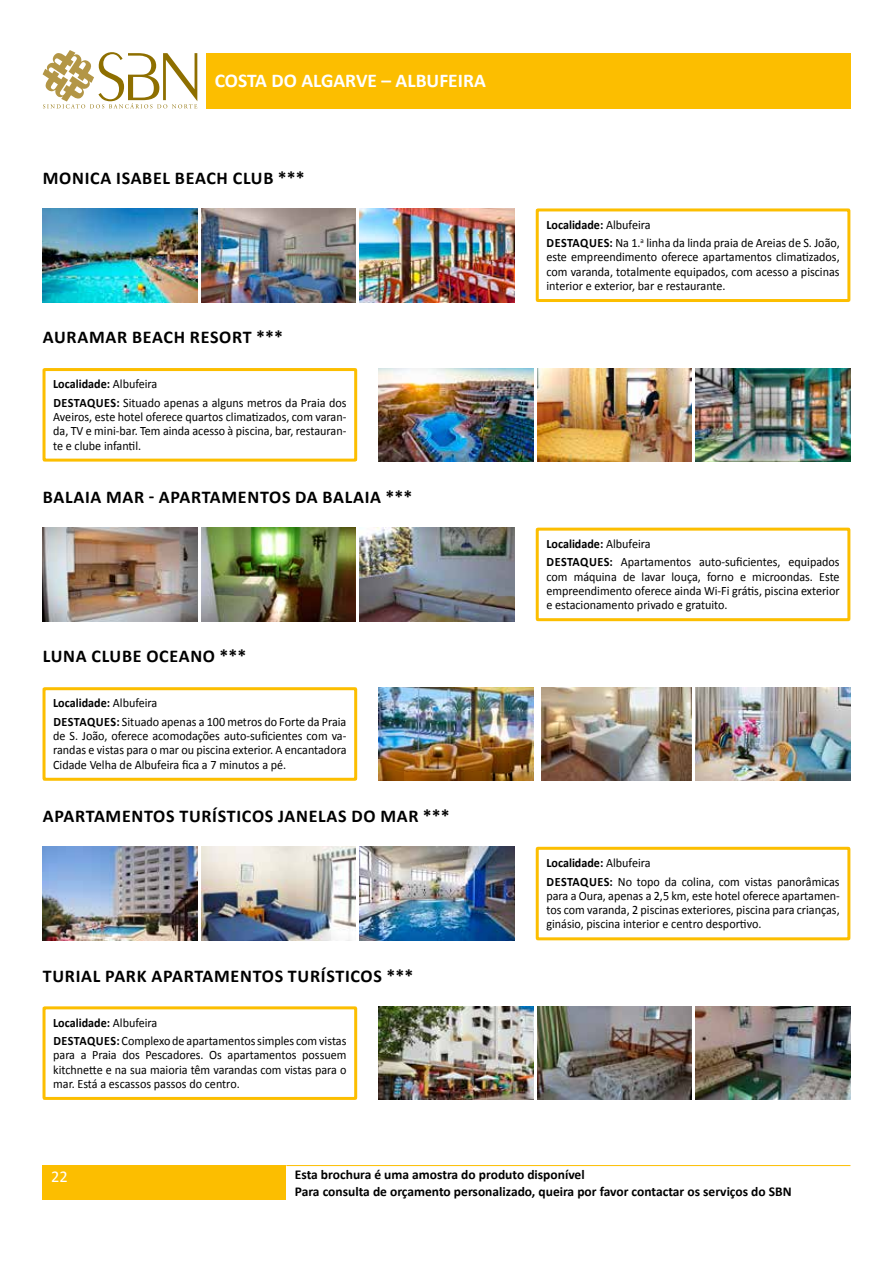
<style>
.page{position:relative;width:893px;height:1263px;background:#fff}
.page>*{position:absolute;margin:0;border:0;box-sizing:border-box;transform-origin:0 0}
.t1{font:700 19.5px "Calibri";color:#fff}
.t2{font:700 18px "Calibri";letter-spacing:.04em;color:#000}
.t3{font:16.5px "Calibri";color:#fff}
.t4{font:700 13.5px/16.5px "Calibri";color:#000}
.t5{font:12.75px/14.2px "Calibri";color:#000;scale:.95 1}
.s1{font-weight:700}
</style>
<div class="page">
<div style="left:43px;top:1165px;width:243px;height:34px;background:#fcbe00"></div>
<hr style="left:286px;top:1165px;width:564px;height:1px;background:#fcbe00">
<svg style="left:43px;top:50px;width:154px;height:58px"></svg>
<div style="left:206px;top:53px;width:644px;height:55px;background:#fcbe00"></div>
<img style="left:43px;top:208px;width:154px;height:94px">
<img style="left:201px;top:208px;width:155px;height:94px">
<img style="left:360px;top:208px;width:154px;height:94px">
<div style="left:536px;top:208px;width:314px;height:94px;border:3px solid #fcbe00"></div>
<div style="left:43px;top:368px;width:314px;height:94px;border:3px solid #fcbe00"></div>
<img style="left:378px;top:368px;width:155px;height:94px">
<img style="left:537px;top:368px;width:155px;height:94px">
<img style="left:696px;top:368px;width:154px;height:94px">
<img style="left:43px;top:528px;width:154px;height:93px">
<img style="left:201px;top:528px;width:155px;height:93px">
<img style="left:360px;top:528px;width:154px;height:93px">
<div style="left:536px;top:528px;width:314px;height:93px;border:3px solid #fcbe00"></div>
<div style="left:43px;top:687px;width:314px;height:94px;border:3px solid #fcbe00"></div>
<img style="left:378px;top:687px;width:155px;height:94px">
<img style="left:541px;top:687px;width:151px;height:94px">
<img style="left:696px;top:687px;width:154px;height:94px">
<img style="left:43px;top:847px;width:154px;height:93px">
<img style="left:201px;top:847px;width:155px;height:93px">
<img style="left:360px;top:847px;width:154px;height:93px">
<div style="left:536px;top:847px;width:314px;height:93px;border:3px solid #fcbe00"></div>
<div style="left:43px;top:1006px;width:314px;height:94px;border:3px solid #fcbe00"></div>
<img style="left:378px;top:1006px;width:155px;height:94px">
<img style="left:537px;top:1006px;width:155px;height:94px">
<img style="left:696px;top:1006px;width:154px;height:94px">
<h1 class="t1" style="left:215px;top:68px;width:273px">COSTA DO ALGARVE – ALBUFEIRA</h1>
<h2 class="t2" style="left:43px;top:166px;width:263px">MONICA ISABEL BEACH CLUB ***</h2>
<h2 class="t2" style="left:43px;top:326px;width:242px">AURAMAR BEACH RESORT ***</h2>
<p class="t5" style="left:53px;top:375px;width:310px;line-height:18.5px"><span class="s1">Localidade:</span> Albufeira<br><span class="s1">DESTAQUES:</span> Situado apenas a alguns metros da Praia dos</p>
<p class="t5" style="left:53px;top:410px;width:310px;text-align:justify">Aveiros, este hotel oferece quartos climatizados, com varan&shy;da, TV e mini-bar. Tem ainda acesso à piscina, bar, restauran&shy;te e clube infantil.</p>
<h2 class="t2" style="left:43px;top:485px;width:371px">BALAIA MAR - APARTAMENTOS DA BALAIA ***</h2>
<h2 class="t2" style="left:43px;top:645px;width:205px">LUNA CLUBE OCEANO ***</h2>
<p class="t5" style="left:53px;top:694px;width:310px;line-height:18.5px"><span class="s1">Localidade:</span> Albufeira<br><span class="s1">DESTAQUES:</span> Situado apenas a 100 metros do Forte da Praia</p>
<p class="t5" style="left:53px;top:729px;width:310px;text-align:justify">de S. João, oferece acomodações auto-suficientes com va&shy;randas e vistas para o mar ou piscina exterior. A encantadora Cidade Velha de Albufeira fica a 7 minutos a pé.</p>
<h2 class="t2" style="left:43px;top:804px;width:408px">APARTAMENTOS TURÍSTICOS JANELAS DO MAR ***</h2>
<h2 class="t2" style="left:43px;top:964px;width:372px">TURIAL PARK APARTAMENTOS TURÍSTICOS ***</h2>
<p class="t5" style="left:53px;top:1013px;width:310px;line-height:18.5px"><span class="s1">Localidade:</span> Albufeira<br><span class="s1">DESTAQUES:</span> Complexo de apartamentos simples com vistas</p>
<p class="t5" style="left:53px;top:1048px;width:310px;text-align:justify">para a Praia dos Pescadores. Os apartamentos possuem kitchnette e na sua maioria têm varandas com vistas para o mar. Está a escassos passos do centro.</p>
<p class="t5" style="left:546px;top:215px;width:310px;line-height:18.5px"><span class="s1">Localidade:</span> Albufeira<br><span class="s1">DESTAQUES:</span> Na 1.<sup>a</sup> linha da linda praia de Areias de S. João,</p>
<p class="t5" style="left:546px;top:250px;width:310px;text-align:justify">este empreendimento oferece apartamentos climatizados, com varanda, totalmente equipados, com acesso a piscinas interior e exterior, bar e restaurante.</p>
<p class="t5" style="left:546px;top:534px;width:310px;line-height:18.5px"><span class="s1">Localidade:</span> Albufeira<br><span class="s1">DESTAQUES:</span> Apartamentos auto-suficientes, equipados</p>
<p class="t5" style="left:546px;top:569px;width:310px;text-align:justify">com máquina de lavar louça, forno e microondas. Este empreendimento oferece ainda Wi-Fi grátis, piscina exterior e estacionamento privado e gratuito.</p>
<p class="t5" style="left:546px;top:853px;width:310px;line-height:18.5px"><span class="s1">Localidade:</span> Albufeira<br><span class="s1">DESTAQUES:</span> No topo da colina, com vistas panorâmicas</p>
<p class="t5" style="left:546px;top:888px;width:310px;text-align:justify">para a Oura, apenas a 2,5 km, este hotel oferece apartamen&shy;tos com varanda, 2 piscinas exteriores, piscina para crianças, ginásio, piscina interior e centro desportivo.</p>
<p class="t3" style="left:51px;top:1166px;width:18px">22</p>
<p class="t4" style="left:295px;top:1166px;width:498px">Esta brochura é uma amostra do produto disponível<br>Para consulta de orçamento personalizado, queira por favor contactar os serviços do SBN</p>
</div>
